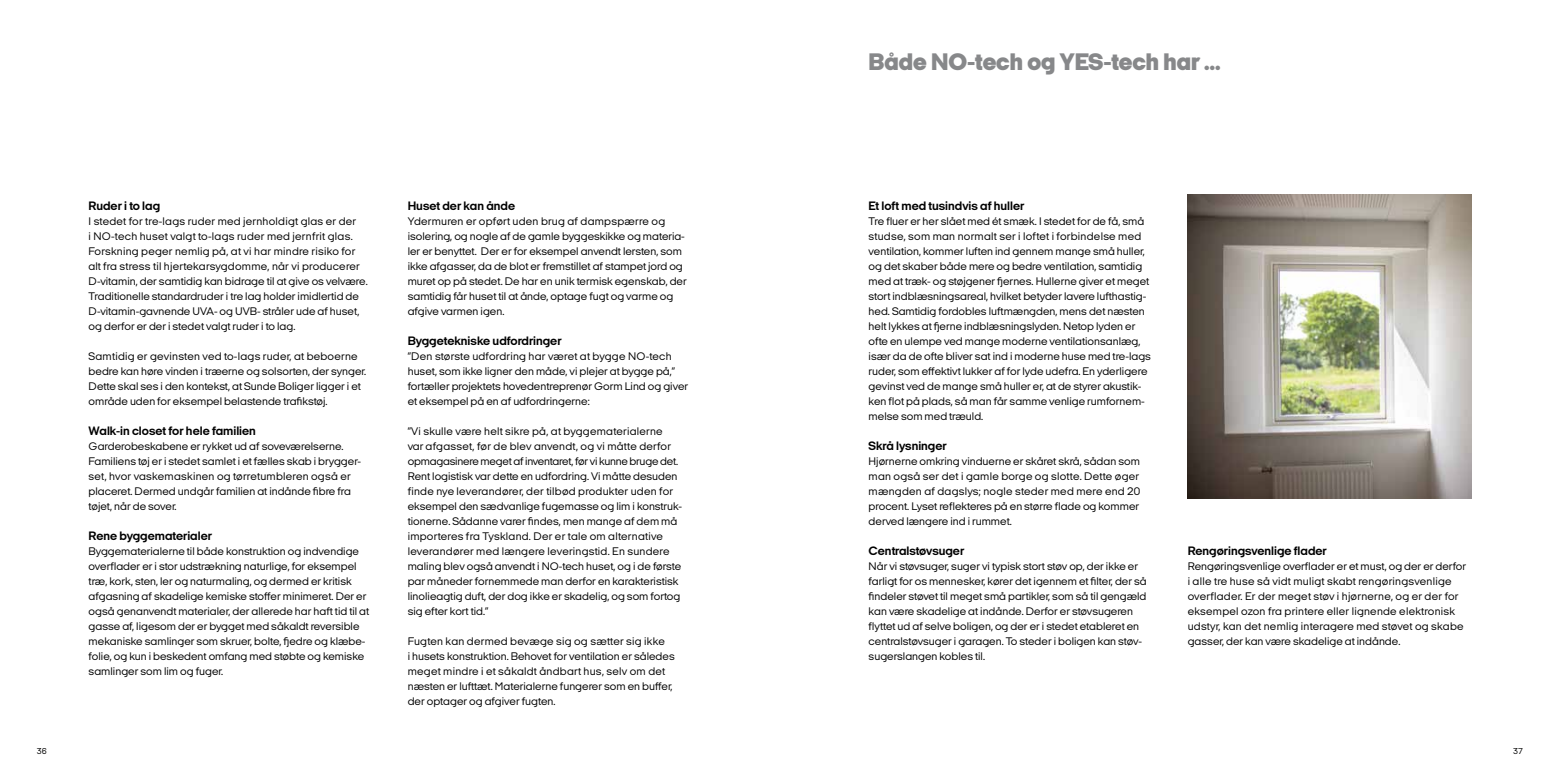
<style>
.page{position:relative;width:1560px;height:780px;background:#fff}
.page>*{position:absolute;margin:0;border:0;box-sizing:border-box;transform-origin:0 0}
.t1{font:900 24.5px "Italian Plate No Two Exp";color:#87888a}
.t2{font:700 12.5px "Italian Plate No Two Exp";color:#000}
.t3{font:11.25px/15px "Italian Plate No Two Exp";color:#000}
.t4{font:11.25px/15px "Italian Plate No Two Exp";letter-spacing:.02em;color:#000}
.t5{font:8.75px "Italian Plate No Two Exp";color:#000}
</style>
<div class="page">
<img style="left:1187px;top:195px;width:283px;height:303px">
<p class="t2" style="left:89px;top:199px;width:73px">Ruder i to lag</p>
<p class="t3" style="left:89px;top:214px;width:280px">I stedet for tre-lags ruder med jernholdigt glas er der<br>i NO-tech huset valgt to-lags ruder med jernfrit glas.<br>Forskning peger nemlig på, at vi har mindre risiko for alt fra stress til hjertekarsygdomme, når vi producerer D-vitamin, der samtidig kan bidrage til at give os velvære.<br>Traditionelle standardruder i tre lag holder imidlertid de D-vitamin-gavnende UVA- og UVB- stråler ude af huset, og derfor er der i stedet valgt ruder i to lag.</p>
<p class="t3" style="left:89px;top:349px;width:279px">Samtidig er gevinsten ved to-lags ruder, at beboerne bedre kan høre vinden i træerne og solsorten, der synger.<br>Dette skal ses i den kontekst, at Sunde Boliger ligger i et område uden for eksempel belastende trafikstøj.</p>
<p class="t2" style="left:89px;top:424px;width:169px">Walk-in closet for hele familien</p>
<p class="t3" style="left:89px;top:439px;width:274px">Garderobeskabene er rykket ud af soveværelserne.<br>Familiens tøj er i stedet samlet i et fælles skab i brygger&shy;set, hvor vaskemaskinen og tørretumbleren også er placeret. Dermed undgår familien at indånde fibre fra tøjet, når de sover.</p>
<p class="t2" style="left:89px;top:529px;width:125px">Rene byggematerialer</p>
<p class="t3" style="left:89px;top:544px;width:282px">Byggematerialerne til både konstruktion og indvendige overflader er i stor udstrækning naturlige, for eksempel træ, kork, sten, ler og naturmaling, og dermed er kritisk afgasning af skadelige kemiske stoffer minimeret. Der er også genanvendt materialer, der allerede har haft tid til at gasse af, ligesom der er bygget med såkaldt reversible mekaniske samlinger som skruer, bolte, fjedre og klæbe&shy;folie, og kun i beskedent omfang med støbte og kemiske samlinger som lim og fuger.</p>
<p class="t2" style="left:407px;top:199px;width:109px">Huset der kan ånde</p>
<p class="t3" style="left:407px;top:214px;width:280px">Ydermuren er opført uden brug af dampspærre og isolering, og nogle af de gamle byggeskikke og materia&shy;ler er benyttet. Der er for eksempel anvendt lersten, som ikke afgasser, da de blot er fremstillet af stampet jord og muret op på stedet. De har en unik termisk egenskab, der samtidig får huset til at ånde, optage fugt og varme og afgive varmen igen.</p>
<p class="t2" style="left:407px;top:334px;width:155px">Byggetekniske udfordringer</p>
<p class="t3" style="left:407px;top:349px;width:282px">”Den største udfordring har været at bygge NO-tech huset, som ikke ligner den måde, vi plejer at bygge på,” fortæller projektets hovedentreprenør Gorm Lind og giver et eksempel på en af udfordringerne:</p>
<p class="t3" style="left:407px;top:424px;width:276px">”Vi skulle være helt sikre på, at byggematerialerne<br>var afgasset, før de blev anvendt, og vi måtte derfor opmagasinere meget af inventaret, før vi kunne bruge det.<br>Rent logistisk var dette en udfordring. Vi måtte desuden finde nye leverandører, der tilbød produkter uden for eksempel den sædvanlige fugemasse og lim i konstruk&shy;tionerne. Sådanne varer findes, men mange af dem må importeres fra Tyskland. Der er tale om alternative leverandører med længere leveringstid. En sundere maling blev også anvendt i NO-tech huset, og i de første par måneder fornemmede man derfor en karakteristisk linolieagtig duft, der dog ikke er skadelig, og som fortog sig efter kort tid.”</p>
<p class="t3" style="left:407px;top:634px;width:268px">Fugten kan dermed bevæge sig og sætter sig ikke<br>i husets konstruktion. Behovet for ventilation er således meget mindre i et såkaldt åndbart hus, selv om det næsten er lufttæt. Materialerne fungerer som en buffer, der optager og afgiver fugten.</p>
<h1 class="t1" style="left:868px;top:48px;width:353px">Både NO-tech og YES-tech har …</h1>
<p class="t2" style="left:868px;top:199px;width:157px">Et loft med tusindvis af huller</p>
<p class="t3" style="left:868px;top:214px;width:284px">Tre fluer er her slået med ét smæk. I stedet for de få, små studse, som man normalt ser i loftet i forbindelse med ventilation, kommer luften ind gennem mange små huller, og det skaber både mere og bedre ventilation, samtidig med at træk- og støjgener fjernes. Hullerne giver et meget stort indblæsningsareal, hvilket betyder lavere lufthastig&shy;hed. Samtidig fordobles luftmængden, mens det næsten helt lykkes at fjerne indblæsningslyden. Netop lyden er ofte en ulempe ved mange moderne ventilationsanlæg, især da de ofte bliver sat ind i moderne huse med tre-lags ruder, som effektivt lukker af for lyde udefra. En yderligere gevinst ved de mange små huller er, at de styrer akustik&shy;ken flot på plads, så man får samme venlige rumfornem&shy;melse som med træuld.</p>
<p class="t2" style="left:868px;top:439px;width:80px">Skrå lysninger</p>
<p class="t3" style="left:868px;top:454px;width:273px;text-align:justify">Hjørnerne omkring vinduerne er skåret skrå, sådan som man også ser det i gamle borge og slotte. Dette øger mængden af dagslys; nogle steder med mere end 20 procent. Lyset reflekteres på en større flade og kommer derved længere ind i rummet.</p>
<p class="t2" style="left:868px;top:544px;width:97px">Centralstøvsuger</p>
<p class="t3" style="left:868px;top:559px;width:279px">Når vi støvsuger, suger vi typisk stort støv op, der ikke er farligt for os mennesker, kører det igennem et filter, der så findeler støvet til meget små partikler, som så til gengæld kan være skadelige at indånde. Derfor er støvsugeren flyttet ud af selve boligen, og der er i stedet etableret en centralstøvsuger i garagen. To steder i boligen kan støv&shy;sugerslangen kobles til.</p>
<p class="t2" style="left:1187px;top:544px;width:141px">Rengøringsvenlige flader</p>
<p class="t4" style="left:1187px;top:559px;width:280px">Rengøringsvenlige overflader er et must, og der er derfor i alle tre huse så vidt muligt skabt rengøringsvenlige overflader. Er der meget støv i hjørnerne, og er der for eksempel ozon fra printere eller lignende elektronisk udstyr, kan det nemlig interagere med støvet og skabe gasser, der kan være skadelige at indånde.</p>
<p class="t5" style="left:37px;top:746px;width:12px">36</p>
<p class="t5" style="left:1512px;top:746px;width:12px">37</p>
</div>
